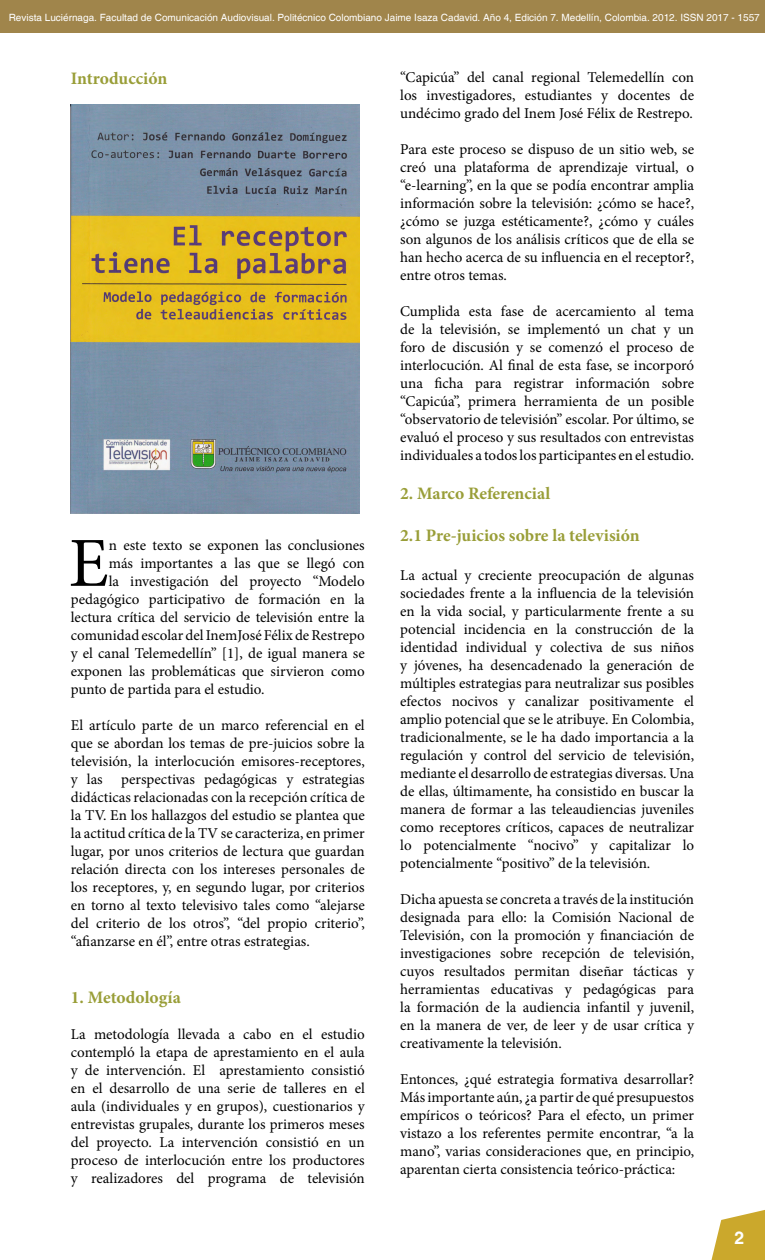
<style>
.page{position:relative;width:765px;height:1260px;background:#fff}
.page>*{position:absolute;margin:0;border:0;box-sizing:border-box;transform-origin:0 0}
.t1{font:70.38px "Minion Pro";color:#000}
.t2{font:700 17.5px "Minion Pro";color:#999e38}
.t3{font:700 17.5px "Helvetica";color:#fff}
.t4{font:15px/18px "Minion Pro";color:#000;text-align:justify}
.t5{font:10px "Helvetica";color:#fff}
</style>
<div class="page">
<div style="left:0;top:0;width:765px;height:33px;background:#a0854b"></div>
<svg style="left:712px;top:1210px;width:53px;height:50px"></svg>
<img style="left:71px;top:105px;width:289px;height:409px">
<p class="t5" style="left:9px;top:11px;width:753px">Revista Luciérnaga. Facultad de Comunicación Audiovisual. Politécnico Colombiano Jaime Isaza Cadavid. Año 4, Edición 7. Medellín, Colombia. 2012. ISSN 2017 - 1557</p>
<p class="t2" style="left:71px;top:66px;width:98px">Introducción</p>
<h1 class="t1" style="left:69px;top:516px;width:41px">E</h1>
<p class="t4" style="left:109px;top:536px;width:257px">n este texto se exponen las conclusiones</p>
<p class="t4" style="left:109px;top:554px;width:258px">más importantes a las que se llegó con</p>
<p class="t4" style="left:109px;top:572px;width:257px">la investigación del proyecto “Modelo</p>
<p class="t4" style="left:71px;top:590px;width:295px">pedagógico participativo de formación en la</p>
<p class="t4" style="left:71px;top:608px;width:295px">lectura crítica del servicio de televisión entre la</p>
<p class="t4" style="left:71px;top:626px;width:295px">comunidad escolar del InemJosé Félix de Restrepo</p>
<p class="t4" style="left:71px;top:644px;width:295px">y el canal Telemedellín” [1], de igual manera se</p>
<p class="t4" style="left:71px;top:662px;width:295px">exponen las problemáticas que sirvieron como</p>
<p class="t4" style="left:71px;top:680px;width:195px">punto de partida para el estudio.</p>
<p class="t4" style="left:71px;top:716px;width:295px">El artículo parte de un marco referencial en el que se abordan los temas de pre-juicios sobre la televisión, la interlocución emisores-receptores, y las perspectivas pedagógicas y estrategias didácticas relacionadas con la recepción crítica de la TV. En los hallazgos del estudio se plantea que la actitud crítica de la TV se caracteriza, en primer lugar, por unos criterios de lectura que guardan relación directa con los intereses personales de los receptores, y, en segundo lugar, por criterios en torno al texto televisivo tales como “alejarse del criterio de los otros”, “del propio criterio”, “afianzarse en él”, entre otras estrategias.</p>
<p class="t2" style="left:71px;top:985px;width:112px">1. Metodología</p>
<p class="t4" style="left:71px;top:1025px;width:295px">La metodología llevada a cabo en el estudio contempló la etapa de aprestamiento en el aula y de intervención. El aprestamiento consistió en el desarrollo de una serie de talleres en el aula (individuales y en grupos), cuestionarios y entrevistas grupales, durante los primeros meses del proyecto. La intervención consistió en un proceso de interlocución entre los productores y realizadores del programa de televisión</p>
<p class="t4" style="left:400px;top:68px;width:295px">“Capicúa” del canal regional Telemedellín con los investigadores, estudiantes y docentes de undécimo grado del Inem José Félix de Restrepo.</p>
<p class="t4" style="left:400px;top:140px;width:295px">Para este proceso se dispuso de un sitio web, se creó una plataforma de aprendizaje virtual, o “e-learning”, en la que se podía encontrar amplia información sobre la televisión: ¿cómo se hace?, ¿cómo se juzga estéticamente?, ¿cómo y cuáles son algunos de los análisis críticos que de ella se han hecho acerca de su influencia en el receptor?, entre otros temas.</p>
<p class="t4" style="left:400px;top:302px;width:295px">Cumplida esta fase de acercamiento al tema de la televisión, se implementó un chat y un foro de discusión y se comenzó el proceso de interlocución. Al final de esta fase, se incorporó una ficha para registrar información sobre “Capicúa”, primera herramienta de un posible “observatorio de televisión” escolar. Por último, se evaluó el proceso y sus resultados con entrevistas individuales a todos los participantes en el estudio.</p>
<p class="t2" style="left:400px;top:481px;width:152px">2. Marco Referencial</p>
<p class="t2" style="left:400px;top:523px;width:241px">2.1 Pre-juicios sobre la televisión</p>
<p class="t4" style="left:400px;top:566px;width:295px">La actual y creciente preocupación de algunas sociedades frente a la influencia de la televisión en la vida social, y particularmente frente a su potencial incidencia en la construcción de la identidad individual y colectiva de sus niños y jóvenes, ha desencadenado la generación de múltiples estrategias para neutralizar sus posibles efectos nocivos y canalizar positivamente el amplio potencial que se le atribuye. En Colombia, tradicionalmente, se le ha dado importancia a la regulación y control del servicio de televisión, mediante el desarrollo de estrategias diversas. Una de ellas, últimamente, ha consistido en buscar la manera de formar a las teleaudiencias juveniles como receptores críticos, capaces de neutralizar lo potencialmente “nocivo” y capitalizar lo potencialmente “positivo” de la televisión.</p>
<p class="t4" style="left:400px;top:890px;width:295px">Dicha apuesta se concreta a través de la institución designada para ello: la Comisión Nacional de Televisión, con la promoción y financiación de investigaciones sobre recepción de televisión, cuyos resultados permitan diseñar tácticas y herramientas educativas y pedagógicas para la formación de la audiencia infantil y juvenil, en la manera de ver, de leer y de usar crítica y creativamente la televisión.</p>
<p class="t4" style="left:400px;top:1070px;width:295px">Entonces, ¿qué estrategia formativa desarrollar?<br>Más importante aún, ¿a partir de qué presupuestos empíricos o teóricos? Para el efecto, un primer vistazo a los referentes permite encontrar, “a la mano”, varias consideraciones que, en principio, aparentan cierta consistencia teórico-práctica:</p>
<p class="t3" style="left:734px;top:1227px;width:11px">2</p>
</div>
